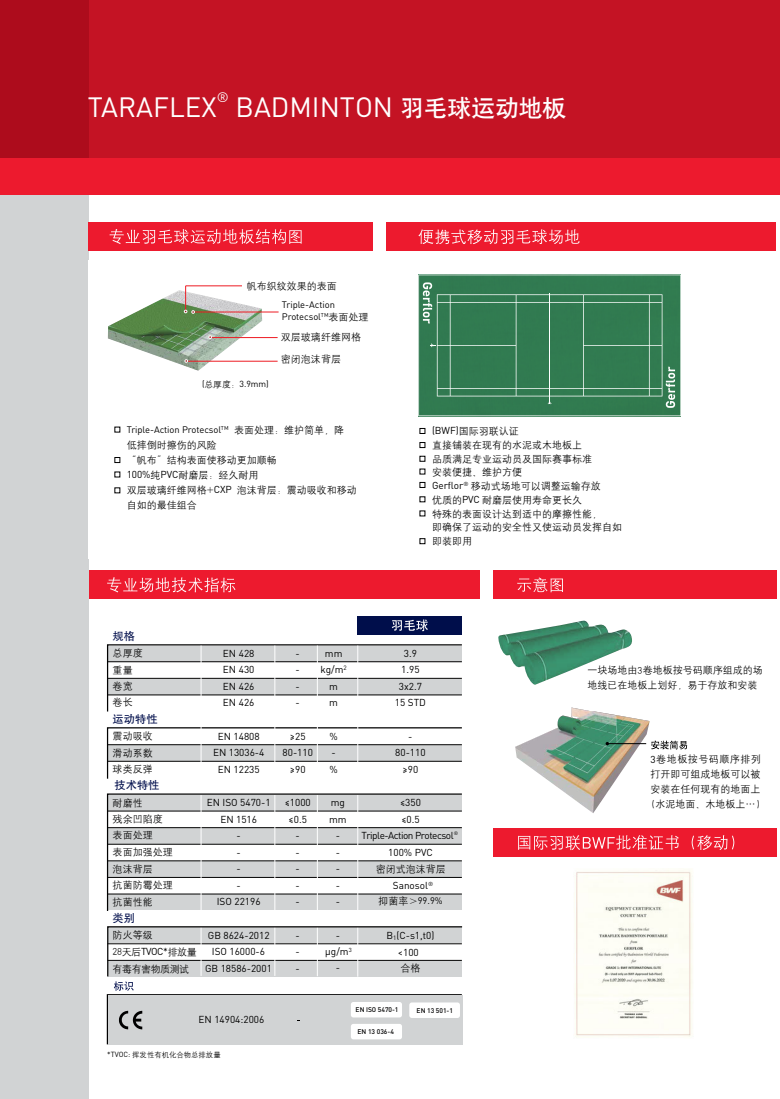
<style>
.page{position:relative;width:780px;height:1099px;background:#fff}
.page>*{position:absolute;margin:0;border:0;box-sizing:border-box;transform-origin:0 0}
.t1{font:27.62px "DIN Pro";color:#fff}
.t2{font:13.62px "DIN Pro";color:#fff}
.t3{font:11.25px "FZHTJW GB1 0";color:#000e4b}
.t4{font:10px/15px "H Yg 2 gj";color:#000}
.t5{font:10px/16.2px "DIN Pro";color:#000;text-align:center}
.t6{font:10px/16.5px "DIN Pro";letter-spacing:-.05em;color:#000;text-align:center}
.t7{font:10px/16.5px "H Yg 2 gj";letter-spacing:-.05em;color:#000}
.t8{font:9.38px/12.5px "DIN Pro";letter-spacing:-.005em;color:#000}
.t9{font:8.75px "DIN Pro";color:#000}
.t10{font:7.38px "H Yg 2 gj";color:#000}
.t11{font:500 6.75px "DIN Pro";letter-spacing:-.005em;color:#000}
.s1{font-family:"H Yb 1 gj";font-size:23.75px}
.s2{font-family:"H Yg 2 gj";font-size:10px}
.s3{font-family:"H Yg 2 gj"}
.s4{font-family:"DIN Pro"}
.s5{font-family:"Adobe Song Std";font-weight:300}
</style>
<div class="page">
<div style="left:0;top:74px;width:89px;height:1024px;background:#d1d3d4"></div>
<div style="left:386px;top:222px;width:390px;height:28px;background:#ed1a2e"></div>
<div style="left:89px;top:222px;width:284px;height:28px;background:#ed1a2e"></div>
<div style="left:493px;top:570px;width:283px;height:29px;background:#ed1a2e"></div>
<div style="left:89px;top:570px;width:390px;height:29px;background:#ed1a2e"></div>
<div style="left:0;top:0;width:780px;height:159px;background:#c41324"></div>
<div style="left:0;top:0;width:89px;height:160px;background:#ad0c1c"></div>
<svg style="left:517px;top:577px;width:46px;height:15px"></svg>
<svg style="left:107px;top:577px;width:128px;height:15px"></svg>
<svg style="left:110px;top:229px;width:192px;height:15px"></svg>
<svg style="left:418px;top:229px;width:161px;height:15px"></svg>
<svg style="left:114px;top:427px;width:6px;height:5px"></svg>
<svg style="left:419px;top:428px;width:6px;height:6px"></svg>
<svg style="left:419px;top:442px;width:6px;height:6px"></svg>
<svg style="left:419px;top:456px;width:6px;height:5px"></svg>
<svg style="left:419px;top:468px;width:6px;height:6px"></svg>
<svg style="left:419px;top:482px;width:6px;height:6px"></svg>
<svg style="left:419px;top:496px;width:6px;height:6px"></svg>
<svg style="left:419px;top:510px;width:6px;height:6px"></svg>
<svg style="left:419px;top:538px;width:6px;height:6px"></svg>
<svg style="left:114px;top:457px;width:6px;height:6px"></svg>
<svg style="left:114px;top:471px;width:6px;height:6px"></svg>
<svg style="left:114px;top:487px;width:6px;height:6px"></svg>
<div style="left:0;top:158px;width:780px;height:37px;background:#ed1a2e"></div>
<svg style="left:418px;top:274px;width:263px;height:142px;background:#448660"></svg>
<svg style="left:423px;top:282px;width:252px;height:126px;background:#40845d"></svg>
<img style="left:108px;top:290px;width:154px;height:81px">
<img style="left:515px;top:707px;width:134px;height:106px">
<svg style="left:605px;top:742px;width:4px;height:3px"></svg>
<svg style="left:651px;top:740px;width:36px;height:9px"></svg>
<img style="left:498px;top:620px;width:134px;height:65px">
<hr style="left:194px;top:312px;width:84px;height:1px;background:#ed1b23">
<hr style="left:186px;top:285px;width:56px;height:1px;background:#ed1b23">
<hr style="left:211px;top:337px;width:66px;height:1px;background:#ed1b23">
<hr style="left:187px;top:361px;width:90px;height:1px;background:#ed1b23">
<svg style="left:184px;top:286px;width:10px;height:27px"></svg>
<hr style="left:609px;top:743px;width:37px;height:1px;background:#000">
<div style="left:493px;top:828px;width:283px;height:28px;background:#ed1a2e"></div>
<svg style="left:518px;top:835px;width:160px;height:15px"></svg>
<svg style="left:691px;top:835px;width:43px;height:15px"></svg>
<div style="left:357px;top:616px;width:105px;height:18px;background:#000e4b"></div>
<svg style="left:391px;top:619px;width:37px;height:12px"></svg>
<svg style="left:107px;top:644px;width:355px;height:68px"></svg>
<svg style="left:106px;top:727px;width:356px;height:52px"></svg>
<hr style="left:108px;top:661px;width:354px;height:1px;background:#000">
<hr style="left:108px;top:678px;width:354px;height:1px;background:#000">
<hr style="left:108px;top:694px;width:354px;height:1px;background:#000">
<hr style="left:108px;top:744px;width:354px;height:1px;background:#000">
<hr style="left:108px;top:761px;width:354px;height:1px;background:#000">
<hr style="left:201px;top:645px;width:1px;height:330px;background:#fff">
<hr style="left:317px;top:645px;width:1px;height:331px;background:#fff">
<hr style="left:274px;top:645px;width:1px;height:330px;background:#fff">
<hr style="left:357px;top:645px;width:1px;height:331px;background:#fff">
<svg style="left:106px;top:926px;width:357px;height:119px"></svg>
<svg style="left:106px;top:793px;width:356px;height:118px"></svg>
<img style="left:574px;top:870px;width:119px;height:167px">
<div style="left:409px;top:1002px;width:51px;height:15px;background:#fff;border-radius:3px"></div>
<div style="left:351px;top:1023px;width:51px;height:16px;background:#fff;border-radius:3px"></div>
<div style="left:351px;top:1001px;width:51px;height:16px;background:#fff;border-radius:3px"></div>
<h2 class="t2" style="left:217px;top:88px;width:14px">®</h2>
<h1 class="t1" style="left:235px;top:88px;width:332px">BADMINTON <span class="s1">羽毛球运动地板</span></h1>
<h1 class="t1" style="left:88px;top:88px;width:130px">TARAFLEX</h1>
<p class="t4" style="left:247px;top:279px;width:91px">帆布织纹效果的表面</p>
<p class="t8" style="left:282px;top:298px;width:88px">Triple-Action<br>Protecsol<sup>TM</sup><span class="s2">表面处理</span></p>
<p class="t9" style="left:202px;top:378px;width:68px">(<span class="s3">总厚度：</span>3.9mm)</p>
<p class="t4" style="left:281px;top:326px;width:81px;line-height:21.9px">双层玻璃纤维网格密闭泡沫背层</p>
<p class="t8" style="left:127px;top:423px;width:219px">Triple-Action Protecsol<sup>TM</sup> <span class="s2">表面处理：维护简单，降</span></p>
<p class="t4" style="left:127px;top:438px;width:231px">低摔倒时擦伤的风险<br>“帆布”结构表面使移动更加顺畅<br><span class="s4">100%</span>纯<span class="s4">PVC</span>耐磨层：经久耐用<br>双层玻璃纤维网格+<span class="s4">CXP</span> 泡沫背层：震动吸收和移动自如的最佳组合</p>
<p class="t3" style="left:113px;top:629px;width:24px">规格</p>
<p class="t4" style="left:432px;top:424px;width:192px;line-height:13.8px"><span class="s4">(BWF)</span>国际羽联认证<br>直接铺装在现有的水泥或木地板上<br>品质满足专业运动员及国际赛事标准<br>安装便捷、维护方便<br><span class="s4">Gerflor</span><sup>®</sup> 移动式场地可以调整运输存放<br>优质的<span class="s4">PVC</span> 耐磨层使用寿命更长久<br>特殊的表面设计达到适中的摩擦性能，<br>即确保了运动的安全性又使运动员发挥自如即装即用</p>
<p class="t4" style="left:113px;top:645px;width:31px;line-height:16.2px">总厚度重量卷宽卷长</p>
<p class="t5" style="left:223px;top:645px;width:33px;text-align:justify">EN 428<br>EN 430<br>EN 426<br>EN 426</p>
<p class="t5" style="left:395px;top:645px;width:33px">3.9<br>1.95<br>3x2.7<br>15 STD</p>
<p class="t5" style="left:395px;top:728px;width:32px">-<br>80-110 ≥90</p>
<p class="t6" style="left:361px;top:794px;width:98px">≤350<br>≤0.5<br>Triple-Action Protecsol<sup>®<br></sup>100% PVC</p>
<p class="t4" style="left:376px;top:861px;width:71px">密闭式泡沫背层</p>
<p class="t5" style="left:393px;top:876px;width:42px">Sanosol<sup>®</sup></p>
<p class="t8" style="left:378px;top:893px;width:66px"><span class="s2">抑菌率</span><span class="s5">＞</span>99.9%</p>
<p class="t5" style="left:320px;top:645px;width:28px">mm kg/m<sup>2 </sup>m<br>m</p>
<p class="t5" style="left:295px;top:645px;width:6px;text-align:left">- -</p>
<p class="t5" style="left:295px;top:693px;width:6px">-</p>
<p class="t3" style="left:113px;top:713px;width:46px">运动特性</p>
<p class="t4" style="left:113px;top:728px;width:41px;line-height:16.2px;text-align:justify">震动吸收滑动系数球类反弹</p>
<p class="t4" style="left:113px;top:794px;width:61px;line-height:16.6px">耐磨性<br>残余凹陷度表面处理<br>表面加强处理泡沫背层</p>
<p class="t4" style="left:113px;top:876px;width:61px;line-height:16.9px">抗菌防霉处理抗菌性能</p>
<p class="t7" style="left:113px;top:927px;width:86px">防火等级<br>28天后<span class="s4">TVOC*</span>排放量有毒有害物质测试</p>
<p class="t5" style="left:386px;top:926px;width:49px">B<sub>1</sub>(C-s1,t0)</p>
<p class="t5" style="left:213px;top:727px;width:53px">EN 14808<br>EN 13036-4<br>EN 12235</p>
<p class="t5" style="left:282px;top:727px;width:32px">≥25<br>80-110 ≥90</p>
<p class="t5" style="left:329px;top:728px;width:10px;text-align:left">% - %</p>
<p class="t3" style="left:114px;top:779px;width:46px">技术特性</p>
<p class="t5" style="left:285px;top:794px;width:28px">≤1000 ≤0.5<br>-<br>-<br>-</p>
<p class="t5" style="left:207px;top:794px;width:65px">EN ISO 5470-1<br>EN 1516<br>-<br>-<br>-</p>
<p class="t5" style="left:217px;top:893px;width:45px">ISO 22196</p>
<p class="t5" style="left:329px;top:794px;width:19px">mg mm -<br>-<br>-</p>
<p class="t5" style="left:336px;top:892px;width:6px">-</p>
<p class="t3" style="left:113px;top:912px;width:24px">类别</p>
<p class="t5" style="left:205px;top:926px;width:68px">GB 8624-2012<br>ISO 16000-6<br>GB 18586-2001</p>
<p class="t5" style="left:336px;top:926px;width:6px">-</p>
<p class="t5" style="left:336px;top:958px;width:6px">-</p>
<p class="t5" style="left:295px;top:926px;width:6px;text-align:left">- -</p>
<p class="t5" style="left:325px;top:942px;width:28px">µg/m<sup>3</sup></p>
<p class="t5" style="left:398px;top:943px;width:22px">&lt;100</p>
<p class="t4" style="left:400px;top:960px;width:21px">合格</p>
<p class="t5" style="left:198px;top:1011px;width:67px">EN 14904:2006</p>
<p class="t10" style="left:107px;top:1051px;width:115px"><span class="s4">*TVOC:</span> 挥发性有机化合物总排放量</p>
<p class="t11" style="left:355px;top:1005px;width:44px">EN ISO 5470-1</p>
<p class="t11" style="left:357px;top:1027px;width:38px">EN 13 036-4</p>
<p class="t11" style="left:416px;top:1005px;width:38px">EN 13 501-1</p>
<p class="t4" style="left:587px;top:662px;width:177px">一块场地由3卷地板按号码顺序组成的场地线已在地板上划好，易于存放和安装</p>
<p class="t4" style="left:650px;top:751px;width:117px"><span class="s4">3</span>卷地板按号码顺序排列打开即可组成地板可以被安装在任何现有的地面上(水泥地面、木地板上…）</p>
</div>
